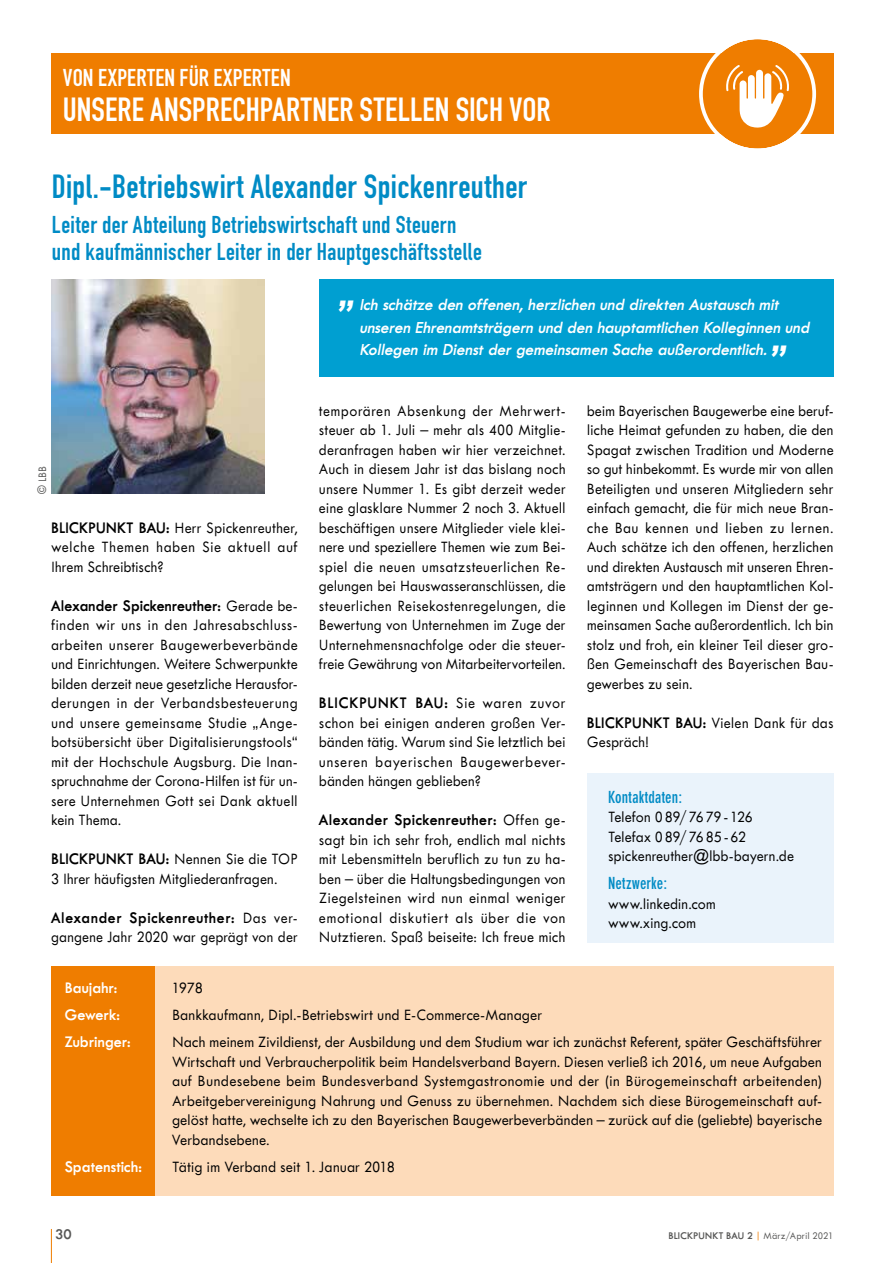
<style>
.page{position:relative;width:893px;height:1263px;background:#fff}
.page>*{position:absolute;margin:0;border:0;box-sizing:border-box;transform-origin:0 0}
.t1{font:italic 600 42px "Tw Cen MT Std";color:#fff}
.t2{font:33px "DIN Engschrift";letter-spacing:.01em;color:#008bc5}
.t3{font:33px "DIN Engschrift";letter-spacing:.005em;color:#fff}
.t4{font:24px/27px "DIN Engschrift";letter-spacing:.01em;color:#008bc5}
.t5{font:24px "DIN Engschrift";letter-spacing:.01em;color:#fff}
.t6{font:italic 600 17.25px/22.5px "Tw Cen MT Std";color:#fff}
.t7{font:500 16.5px/19.5px "Tw Cen MT Std Semi";letter-spacing:.01em;color:#000;text-align:justify;scale:.96 1}
.t8{font:500 16.5px/19.5px "Tw Cen MT Std Semi";letter-spacing:.01em;color:#000;text-align:justify}
.t9{font:500 16.5px/19.5px "Tw Cen MT Std Semi";letter-spacing:.01em;color:#000;text-align:justify;scale:.95 1}
.t10{font:600 16.5px "Tw Cen MT Std";color:#fff}
.t11{font:600 16.5px "Tw Cen MT Std";letter-spacing:.01em;color:#000;scale:.96 1}
.t12{font:600 16.5px "Tw Cen MT Std";letter-spacing:.03em;color:#000;scale:.96 1}
.t13{font:600 16.5px "Tw Cen MT Std";letter-spacing:.03em;color:#000;scale:.95 1}
.t14{font:600 16.5px "Tw Cen MT Std";letter-spacing:.05em;color:#000;scale:.96 1}
.t15{font:700 condensed 16.5px "DIN Neuzeit Grotesk";letter-spacing:.005em;color:#008bc5;scale:.96 1}
.t16{font:600 15px "Tw Cen MT Std";color:#575756}
.t17{font:500 12px "Tw Cen MT Std Semi";color:#575756}
.t18{font:600 10.5px "Tw Cen MT Std";letter-spacing:.015em;color:#575756}
.s1{font-family:"Tw Cen MT Std";font-weight:600}
.s2{font-family:"Tw Cen MT Std Semi";font-weight:500}
.s3{font-family:"Tw Cen MT Std Semi";font-weight:500;color:#ef7d00}
</style>
<div class="page">
<div style="left:52px;top:966px;width:781px;height:230px;background:#fddbba"></div>
<div style="left:51px;top:966px;width:103px;height:230px;background:#ef7d00"></div>
<hr style="left:51px;top:1229px;width:1px;height:34px;background:#ef7d00">
<div style="left:587px;top:773px;width:246px;height:169px;background:#eaf3fb"></div>
<div style="left:51px;top:53px;width:782px;height:81px;background:#ef7d00"></div>
<img style="left:52px;top:279px;width:213px;height:215px">
<div style="left:319px;top:279px;width:514px;height:98px;background:#009fd1"></div>
<div style="left:703px;top:39px;width:109px;height:110px;background:#ef7d00;border-radius:50%"></div>
<svg style="left:726px;top:65px;width:63px;height:63px"></svg>
<div style="left:699px;top:35px;width:117px;height:117px;border:4px solid #fff;border-radius:50%"></div>
<h3 class="t5" style="left:63px;top:64px;width:227px">Von Experten für Experten</h3>
<h2 class="t3" style="left:63px;top:90px;width:484px">Unsere Ansprechpartner stellen sich vor</h2>
<h2 class="t2" style="left:52px;top:167px;width:477px">Dipl.-Betriebswirt Alexander Spickenreuther</h2>
<h3 class="t4" style="left:52px;top:210px;width:431px">Leiter der Abteilung Betriebswirtschaft und Steuern und kaufmännischer Leiter in der Hauptgeschäftsstelle</h3>
<p class="t17" style="left:36px;top:494px;width:30px;rotate:-90deg">© LBB</p>
<p class="t7" style="left:51px;top:518px;width:258px"><span class="s1">BLICKPUNKT BAU:</span> Herr Spickenreuther, welche Themen haben Sie aktuell auf Ihrem Schreibtisch?</p>
<p class="t11" style="left:51px;top:597px;width:258px">Alexander Spickenreuther: <span class="s2">Gerade be-</span></p>
<p class="t7" style="left:51px;top:616px;width:258px">finden wir uns in den Jahresabschluss&shy;arbeiten unserer Baugewerbeverbände und Einrichtungen. Weitere Schwerpunkte bilden derzeit neue gesetzliche Herausfor&shy;derungen in der Verbandsbesteuerung und unsere gemeinsame Studie „Ange&shy;botsübersicht über Digitalisierungstools“ mit der Hochschule Augsburg. Die Inan&shy;spruchnahme der Corona-Hilfen ist für un&shy;sere Unternehmen Gott sei Dank aktuell kein Thema.</p>
<p class="t7" style="left:51px;top:850px;width:258px"><span class="s1">BLICKPUNKT BAU:</span> Nennen Sie die TOP<br>3 Ihrer häufigsten Mitgliederanfragen.</p>
<p class="t13" style="left:51px;top:909px;width:260px">Alexander Spickenreuther: <span class="s2">Das ver-</span></p>
<p class="t9" style="left:51px;top:928px;width:261px">gangene Jahr 2020 war geprägt von der</p>
<h1 class="t1" style="left:338px;top:270px;width:25px">„</h1>
<p class="t6" style="left:359px;top:294px;width:455px">Ich schätze den offenen, herzlichen und direkten Austausch mit unseren Ehrenamtsträgern und den hauptamtlichen Kolleginnen und<br>Kollegen im Dienst der gemeinsamen Sache außerordentlich.</p>
<h1 class="t1" style="left:771px;top:315px;width:25px">„</h1>
<p class="t9" style="left:319px;top:401px;width:261px">temporären Absenkung der Mehrwert&shy;steuer ab 1. Juli – mehr als 400 Mitglie&shy;deranfragen haben wir hier verzeichnet.<br>Auch in diesem Jahr ist das bislang noch unsere Nummer 1. Es gibt derzeit weder eine glasklare Nummer 2 noch 3. Aktuell beschäftigen unsere Mitglieder viele klei&shy;nere und speziellere Themen wie zum Bei&shy;spiel die neuen umsatzsteuerlichen Re&shy;gelungen bei Hauswasseranschlüssen, die steuerlichen Reisekostenregelungen, die Bewertung von Unternehmen im Zuge der Unternehmensnachfolge oder die steuer&shy;freie Gewährung von Mitarbeitervorteilen.</p>
<p class="t14" style="left:319px;top:694px;width:258px">BLICKPUNKT BAU: <span class="s2">Sie waren zuvor</span></p>
<p class="t7" style="left:319px;top:713px;width:258px">schon bei einigen anderen großen Ver&shy;bänden tätig. Warum sind Sie letztlich bei unseren bayerischen Baugewerbever&shy;bänden hängen geblieben?</p>
<p class="t12" style="left:319px;top:811px;width:258px">Alexander Spickenreuther: <span class="s2">Offen ge-</span></p>
<p class="t7" style="left:319px;top:830px;width:258px">sagt bin ich sehr froh, endlich mal nichts mit Lebensmitteln beruflich zu tun zu ha&shy;ben – über die Haltungsbedingungen von Ziegelsteinen wird nun einmal weniger emotional diskutiert als über die von Nutztieren. Spaß beiseite: Ich freue mich</p>
<p class="t7" style="left:587px;top:401px;width:258px">beim Bayerischen Baugewerbe eine beruf&shy;liche Heimat gefunden zu haben, die den Spagat zwischen Tradition und Moderne so gut hinbekommt. Es wurde mir von allen Beteiligten und unseren Mitgliedern sehr einfach gemacht, die für mich neue Bran&shy;che Bau kennen und lieben zu lernen.<br>Auch schätze ich den offenen, herzlichen und direkten Austausch mit unseren Ehren&shy;amtsträgern und den hauptamtlichen Kol&shy;leginnen und Kollegen im Dienst der ge&shy;meinsamen Sache außerordentlich. Ich bin stolz und froh, ein kleiner Teil dieser gro&shy;ßen Gemeinschaft des Bayerischen Bau&shy;gewerbes zu sein.</p>
<p class="t7" style="left:587px;top:713px;width:258px"><span class="s1">BLICKPUNKT BAU:</span> Vielen Dank für das<br>Gespräch!</p>
<p class="t15" style="left:608px;top:787px;width:79px">Kontaktdaten:</p>
<p class="t7" style="left:608px;top:808px;width:195px;text-align:left">Telefon 0 89/ 76 79 - 126<br>Telefax 0 89/ 76 85 - 62 spickenreuther@lbb-bayern.de</p>
<p class="t15" style="left:608px;top:874px;width:63px">Netzwerke:</p>
<p class="t7" style="left:608px;top:894px;width:114px">www.linkedin.com www.xing.com</p>
<p class="t10" style="left:65px;top:979px;width:54px">Baujahr:</p>
<p class="t8" style="left:172px;top:979px;width:32px">1978</p>
<p class="t10" style="left:65px;top:1006px;width:57px">Gewerk:</p>
<p class="t8" style="left:172px;top:1005px;width:372px">Bankkaufmann, Dipl.-Betriebswirt und E-Commerce-Manager</p>
<p class="t10" style="left:65px;top:1033px;width:68px">Zubringer:</p>
<p class="t8" style="left:172px;top:1032px;width:651px">Nach meinem Zivildienst, der Ausbildung und dem Studium war ich zunächst Referent, später Geschäftsführer Wirtschaft und Verbraucherpolitik beim Handelsverband Bayern. Diesen verließ ich 2016, um neue Aufgaben auf Bundesebene beim Bundesverband Systemgastronomie und der (in Bürogemeinschaft arbeitenden)<br>Arbeitgebervereinigung Nahrung und Genuss zu übernehmen. Nachdem sich diese Bürogemeinschaft auf&shy;gelöst hatte, wechselte ich zu den Bayerischen Baugewerbeverbänden – zurück auf die (geliebte) bayerische Verbandsebene.</p>
<p class="t10" style="left:65px;top:1157px;width:79px">Spatenstich:</p>
<p class="t8" style="left:172px;top:1157px;width:224px">Tätig im Verband seit 1. Januar 2018</p>
<p class="t16" style="left:55px;top:1226px;width:18px">30</p>
<p class="t18" style="left:668px;top:1230px;width:167px">BLICKPUNKT BAU 2 <span class="s3">|</span> <span class="s2">März/April 2021</span></p>
</div>
